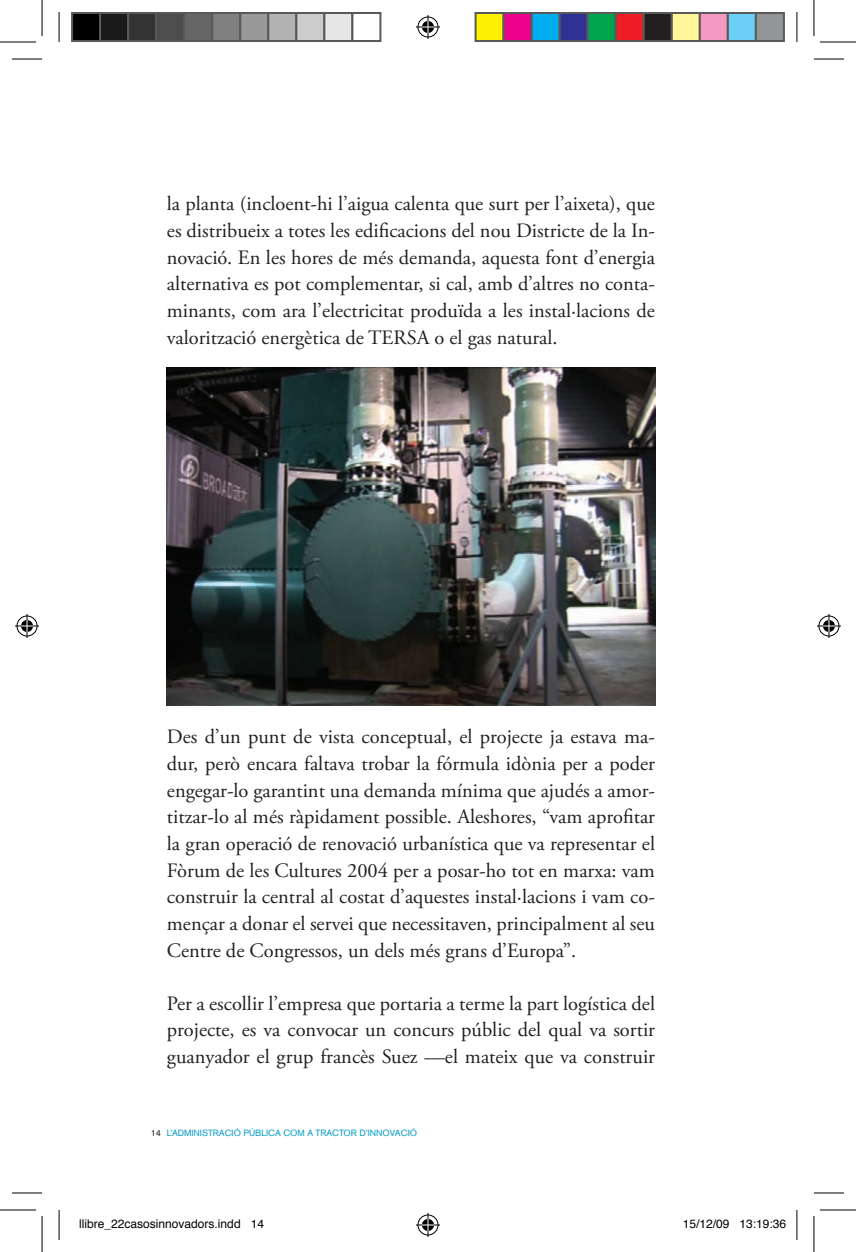
<style>
.page{position:relative;width:856px;height:1252px;background:#fff}
.page>*{position:absolute;margin:0;border:0;box-sizing:border-box;transform-origin:0 0}
.t1{font:20.4px/26.6px "Adobe Garamond Pro";color:#231f20;text-align:justify}
.t2{font:12px "Helvetica";color:#000}
.t3{font:9px "Akzidenz Grotesk BQ";color:#009bc8}
.s1{color:#231f20}
</style>
<div class="page">
<img style="left:167px;top:367px;width:487px;height:339px">
<hr style="left:12px;top:59px;width:30px;height:1px;background:#000">
<hr style="left:813px;top:59px;width:30px;height:1px;background:#000">
<hr style="left:12px;top:1193px;width:30px;height:1px;background:#000">
<hr style="left:813px;top:1193px;width:30px;height:1px;background:#000">
<hr style="left:59px;top:12px;width:1px;height:30px;background:#000">
<hr style="left:59px;top:1210px;width:1px;height:30px;background:#000">
<hr style="left:796px;top:12px;width:1px;height:30px;background:#000">
<hr style="left:796px;top:1210px;width:1px;height:30px;background:#000">
<hr style="left:0;top:42px;width:36px;height:1px;background:#000">
<hr style="left:819px;top:42px;width:36px;height:1px;background:#000">
<hr style="left:0;top:1210px;width:36px;height:1px;background:#000">
<hr style="left:819px;top:1210px;width:36px;height:1px;background:#000">
<hr style="left:42px;top:0;width:1px;height:36px;background:#000">
<hr style="left:42px;top:1216px;width:1px;height:36px;background:#000">
<hr style="left:813px;top:0;width:1px;height:36px;background:#000">
<hr style="left:813px;top:1216px;width:1px;height:36px;background:#000">
<svg style="left:416px;top:15px;width:24px;height:24px"></svg>
<svg style="left:416px;top:1213px;width:24px;height:24px"></svg>
<svg style="left:15px;top:614px;width:24px;height:24px"></svg>
<svg style="left:817px;top:614px;width:23px;height:24px"></svg>
<div style="left:72px;top:13px;width:28px;height:28px;background:#000"></div>
<div style="left:71px;top:12px;width:30px;height:30px;border:2px solid #595959"></div>
<div style="left:100px;top:13px;width:28px;height:28px;background:#1a1a1a"></div>
<div style="left:99px;top:12px;width:30px;height:30px;border:2px solid #595959"></div>
<div style="left:128px;top:13px;width:28px;height:28px;background:#333"></div>
<div style="left:127px;top:12px;width:30px;height:30px;border:2px solid #595959"></div>
<div style="left:156px;top:13px;width:28px;height:28px;background:#4d4d4d"></div>
<div style="left:155px;top:12px;width:30px;height:30px;border:2px solid #595959"></div>
<div style="left:184px;top:13px;width:28px;height:28px;background:#666"></div>
<div style="left:183px;top:12px;width:30px;height:30px;border:2px solid #595959"></div>
<div style="left:212px;top:13px;width:28px;height:28px;background:#808080"></div>
<div style="left:211px;top:12px;width:30px;height:30px;border:2px solid #595959"></div>
<div style="left:240px;top:13px;width:28px;height:28px;background:#999"></div>
<div style="left:239px;top:12px;width:30px;height:30px;border:2px solid #595959"></div>
<div style="left:268px;top:13px;width:28px;height:28px;background:#b3b3b3"></div>
<div style="left:267px;top:12px;width:30px;height:30px;border:2px solid #595959"></div>
<div style="left:296px;top:13px;width:28px;height:28px;background:#ccc"></div>
<div style="left:295px;top:12px;width:30px;height:30px;border:2px solid #595959"></div>
<div style="left:324px;top:13px;width:28px;height:28px;background:#e6e6e6"></div>
<div style="left:323px;top:12px;width:30px;height:30px;border:2px solid #595959"></div>
<div style="left:351px;top:12px;width:30px;height:30px;border:2px solid #595959"></div>
<div style="left:475px;top:13px;width:28px;height:28px;background:#fff101"></div>
<div style="left:474px;top:12px;width:30px;height:30px;border:2px solid #595959"></div>
<div style="left:503px;top:13px;width:28px;height:28px;background:#ed028c"></div>
<div style="left:502px;top:12px;width:30px;height:30px;border:2px solid #595959"></div>
<div style="left:531px;top:13px;width:28px;height:28px;background:#00aeef"></div>
<div style="left:530px;top:12px;width:30px;height:30px;border:2px solid #595959"></div>
<div style="left:559px;top:13px;width:28px;height:28px;background:#2e3092"></div>
<div style="left:558px;top:12px;width:30px;height:30px;border:2px solid #595959"></div>
<div style="left:587px;top:13px;width:28px;height:28px;background:#00a54f"></div>
<div style="left:586px;top:12px;width:30px;height:30px;border:2px solid #595959"></div>
<div style="left:615px;top:13px;width:28px;height:28px;background:#ee1d23"></div>
<div style="left:614px;top:12px;width:30px;height:30px;border:2px solid #595959"></div>
<div style="left:643px;top:13px;width:28px;height:28px;background:#231f20"></div>
<div style="left:642px;top:12px;width:30px;height:30px;border:2px solid #595959"></div>
<div style="left:671px;top:13px;width:28px;height:28px;background:#fff79a"></div>
<div style="left:670px;top:12px;width:30px;height:30px;border:2px solid #595959"></div>
<div style="left:699px;top:13px;width:28px;height:28px;background:#f499c2"></div>
<div style="left:698px;top:12px;width:30px;height:30px;border:2px solid #595959"></div>
<div style="left:727px;top:13px;width:28px;height:28px;background:#6bcff6"></div>
<div style="left:726px;top:12px;width:30px;height:30px;border:2px solid #595959"></div>
<div style="left:755px;top:13px;width:28px;height:28px;background:#939598"></div>
<div style="left:754px;top:12px;width:30px;height:30px;border:2px solid #595959"></div>
<p class="t1" style="left:167px;top:191px;width:489px">la planta (incloent-hi l’aigua calenta que surt per l’aixeta), que es distribueix a totes les edificacions del nou Districte de la In&shy;novació. En les hores de més demanda, aquesta font d’energia alternativa es pot complementar, si cal, amb d’altres no conta&shy;minants, com ara l’electricitat produïda a les instal·lacions de valorització energètica de TERSA o el gas natural.</p>
<p class="t1" style="left:167px;top:724px;width:489px">Des d’un punt de vista conceptual, el projecte ja estava ma&shy;dur, però encara faltava trobar la fórmula idònia per a poder engegar-lo garantint una demanda mínima que ajudés a amor&shy;titzar-lo al més ràpidament possible. Aleshores, “vam aprofitar la gran operació de renovació urbanística que va representar el Fòrum de les Cultures 2004 per a posar-ho tot en marxa: vam construir la central al costat d’aquestes instal·lacions i vam co&shy;mençar a donar el servei que necessitaven, principalment al seu Centre de Congressos, un dels més grans d’Europa”.</p>
<p class="t1" style="left:167px;top:991px;width:489px">Per a escollir l’empresa que portaria a terme la part logística del projecte, es va convocar un concurs públic del qual va sortir guanyador el grup francès Suez —el mateix que va construir</p>
<p class="t3" style="left:151px;top:1127px;width:268px"><span class="s1">14</span> L’ADMINISTRACIÓ PÚBLICA COM A TRACTOR D’INNOVACIÓ</p>
<p class="t2" style="left:79px;top:1213px;width:186px">llibre_22casosinnovadors.indd 14</p>
<p class="t2" style="left:682px;top:1213px;width:105px">15/12/09 13:19:36</p>
</div>
